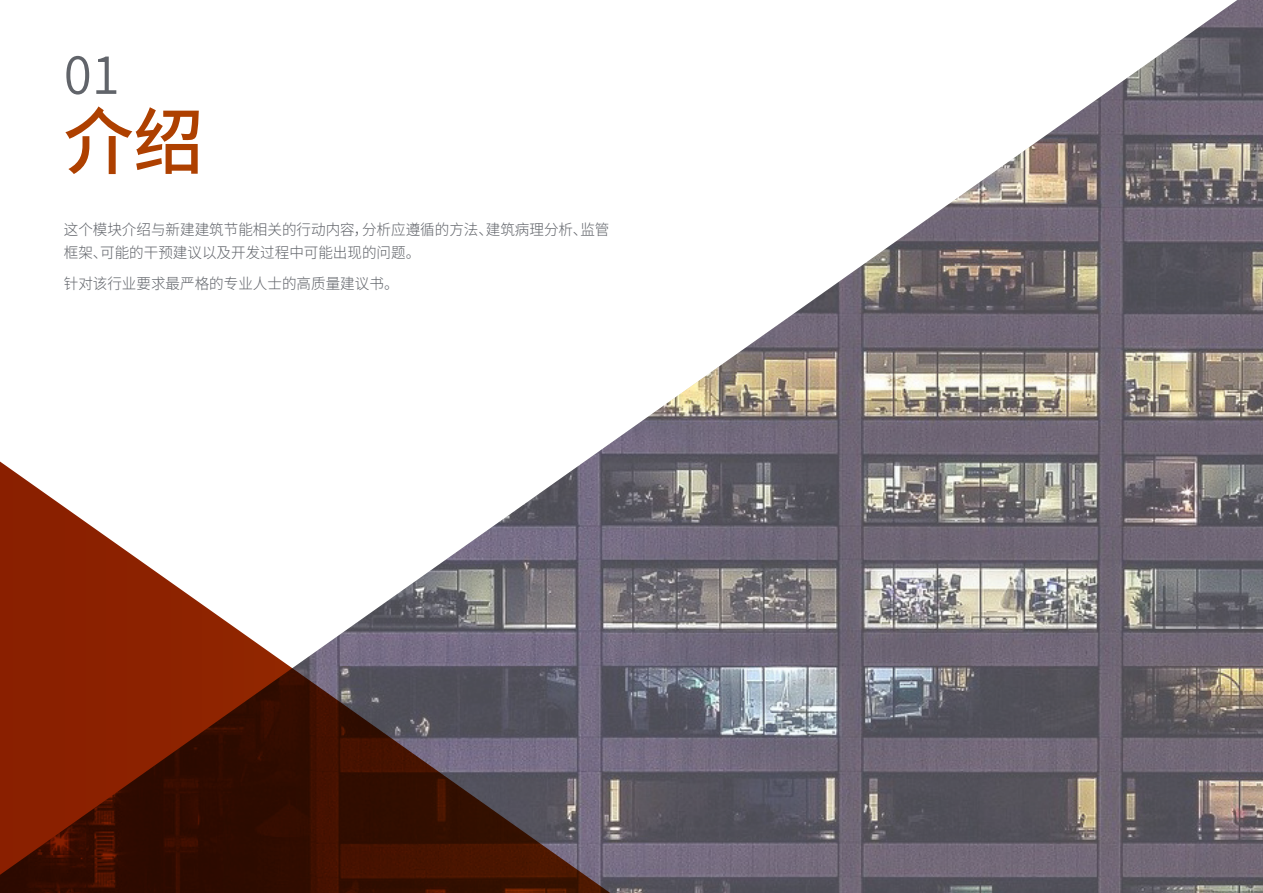
<style>
.page{position:relative;width:1263px;height:893px;background:#fff}
.page>*{position:absolute;margin:0;border:0;box-sizing:border-box;transform-origin:0 0}
.t1{font:500 72px "Source Han Sans CN";color:#ae4000}
.t2{font:52.5px "Source Han Sans CN";color:#61646a}
.t3{font:300 15px/22.5px "Source Han Sans CN";color:#61646a}
</style>
<div class="page">
<img style="left:606px;top:0;width:657px;height:893px">
<svg style="left:0;top:446px;width:640px;height:447px"></svg>
<h2 class="t2" style="left:64px;top:45px;width:57px">01</h2>
<h1 class="t1" style="left:64px;top:101px;width:141px">介绍</h1>
<p class="t3" style="left:64px;top:219px;width:547px">这个模块介绍与新建建筑节能相关的行动内容，分析应遵循的方法、建筑病理分析、监管框架、可能的干预建议以及开发过程中可能出现的问题。</p>
<p class="t3" style="left:64px;top:272px;width:336px">针对该行业要求最严格的专业人士的高质量建议书。</p>
</div>
